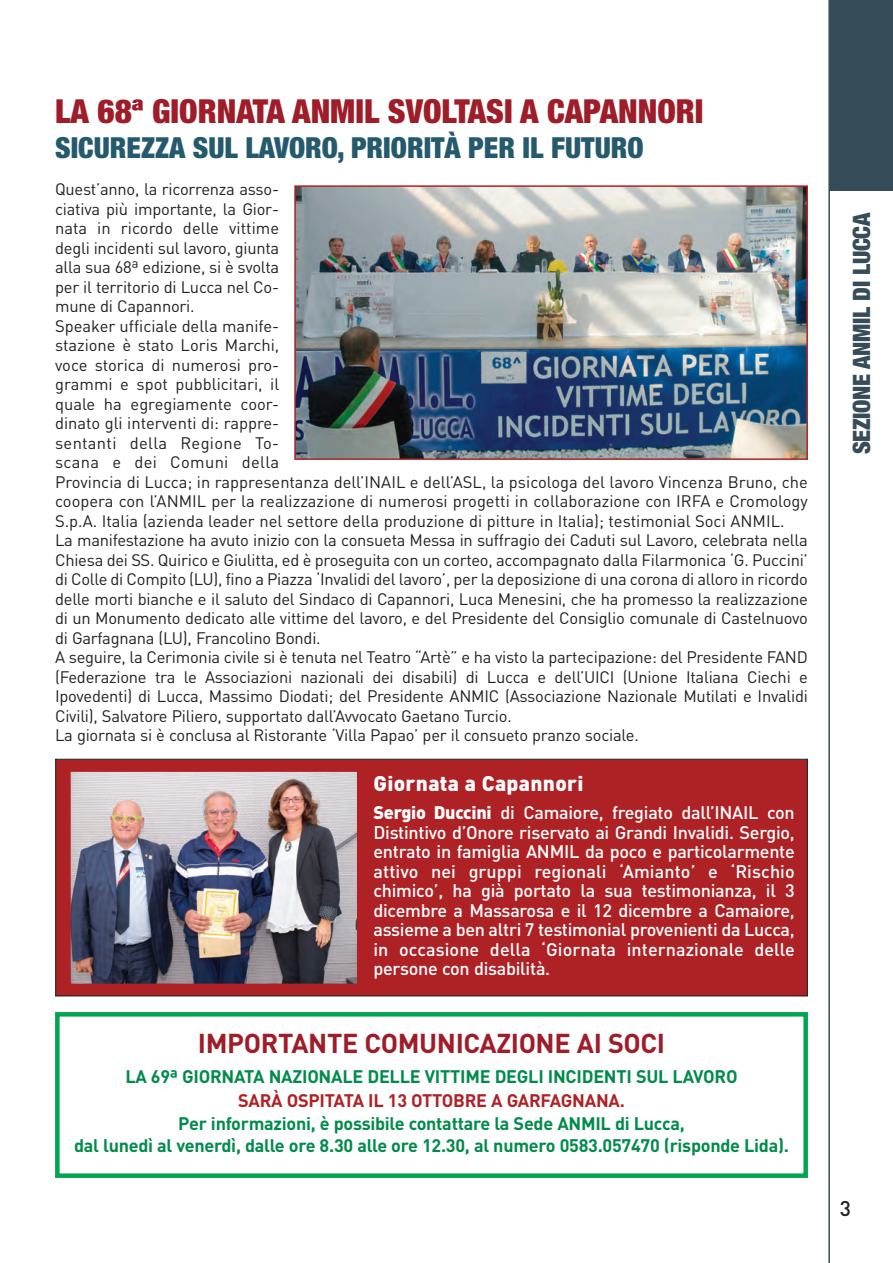
<style>
.page{position:relative;width:893px;height:1263px;background:#fff}
.page>*{position:absolute;margin:0;border:0;box-sizing:border-box;transform-origin:0 0}
.t1{font:900 condensed 33.15px "Helvetica Neue";color:#9f1c29}
.t2{font:900 condensed 29.1px "Helvetica Neue";color:#255a6e}
.t3{font:700 27px "DIN";letter-spacing:-.015em;color:#9f1c29}
.t4{font:900 condensed 24px "Helvetica Neue";letter-spacing:-.01em;color:#364d59}
.t5{font:900 21px "DIN";letter-spacing:.015em;color:#fff}
.t6{font:500 21px "DIN";color:#231f20}
.t7{font:500 18px/19.5px "DIN";color:#fff;text-align:justify}
.t8{font:700 18px "DIN";letter-spacing:-.015em;color:#008b4c}
.t9{font:700 18px "DIN";letter-spacing:-.015em;color:#ae2226}
.t10{font:16.5px/19.5px "DIN";color:#231f20;text-align:justify}
.s1{font-weight:900}
</style>
<div class="page">
<div style="left:829px;top:0;width:64px;height:191px;background:#364d59"></div>
<hr style="left:828px;top:0;width:2px;height:1263px;background:#364d59">
<div style="left:56px;top:760px;width:751px;height:235px;background:#ae2226"></div>
<div style="left:55px;top:759px;width:753px;height:237px;border:1px solid #231f20"></div>
<div style="left:55px;top:1012px;width:753px;height:166px;border:4px solid #00a54f"></div>
<img style="left:297px;top:188px;width:508px;height:269px">
<div style="left:294px;top:185px;width:514px;height:275px;border:2px solid #ae2226"></div>
<img style="left:72px;top:773px;width:283px;height:209px">
<div style="left:69px;top:770px;width:289px;height:215px;border:2px solid #ae2226"></div>
<p class="t1" style="left:55px;top:93px;width:650px">LA 68ª GIORNATA ANMIL SVOLTASI A CAPANNORI</p>
<p class="t2" style="left:55px;top:131px;width:590px">SICUREZZA SUL LAVORO, PRIORITÀ PER IL FUTURO</p>
<p class="t10" style="left:55px;top:181px;width:226px">Quest’anno, la ricorrenza asso - ciativa più importante, la Gior - nata in ricordo delle vittime degli incidenti sul lavoro, giunta alla sua 68ª edizione, si è svolta per il territorio di Lucca nel Co - mu ne di Capannori.</p>
<p class="t10" style="left:55px;top:318px;width:754px;text-align:left">Speaker ufficiale della manife-<br>stazione è stato Loris Marchi,<br>voce storica di numerosi pro -<br>grammi e spot pubblicitari, il<br>quale ha egregiamente coor -<br>dinato gli interventi di: rappre -<br>sentanti della Regione To -<br>scana e dei Comuni della<br>Provincia di Lucca; in rappresentanza dell’INAIL e dell’ASL, la psicologa del lavoro Vincenza Bruno, che coopera con l’ANMIL per la realizzazione di numerosi progetti in collaborazione con IRFA e Cromology S.p.A. Italia (azienda leader nel settore della produzione di pitture in Italia); testimonial Soci ANMIL.</p>
<p class="t10" style="left:55px;top:532px;width:754px">La manifestazione ha avuto inizio con la consueta Messa in suffragio dei Caduti sul Lavoro, celebrata nella Chiesa dei SS. Quirico e Giulitta, ed è proseguita con un corteo, accompagnato dalla Filarmonica ‘G. Puccini’ di Colle di Compito (LU), fino a Piazza ‘Invalidi del lavoro’, per la deposizione di una corona di alloro in ricordo delle morti bianche e il saluto del Sindaco di Capannori, Luca Menesini, che ha promesso la realizzazione di un Monumento dedicato alle vittime del lavoro, e del Presidente del Consiglio comunale di Castelnuovo di Garfagnana (LU), Francolino Bondi.</p>
<p class="t10" style="left:55px;top:649px;width:754px">A seguire, la Cerimonia civile si è tenuta nel Teatro “Artè” e ha visto la partecipazione: del Presidente FAND (Federazione tra le Associazioni nazionali dei disabili) di Lucca e dell’UICI (Unione Italiana Ciechi e Ipovedenti) di Lucca, Massimo Diodati; del Presidente ANMIC (Associazione Nazionale Muti lati e Invalidi Civili), Salvatore Piliero, supportato dall’Avvocato Gaetano Turcio.</p>
<p class="t10" style="left:55px;top:727px;width:585px">La giornata si è conclusa al Ristorante ‘Villa Papao’ per il consueto pranzo sociale.</p>
<p class="t5" style="left:373px;top:776px;width:212px">Giornata a Capannori</p>
<p class="t7" style="left:373px;top:805px;width:423px"><span class="s1">Sergio Duccini</span> di Camaiore, fregiato dall’INAIL con Distintivo d’Onore riservato ai Grandi Invalidi. Sergio, entrato in famiglia ANMIL da poco e particolarmente attivo nei gruppi regionali ‘Amianto’ e ‘Rischio chimico’, ha già portato la sua testimonianza, il 3 dicembre a Massarosa e il 12 dicembre a Camaiore, assieme a ben altri 7 testimonial provenienti da Lucca, in occasione della ‘Giornata inter na zio nale delle persone con disabilità.</p>
<p class="t3" style="left:198px;top:1034px;width:469px">IMPORTANTE COMUNICAZIONE AI SOCI</p>
<p class="t8" style="left:125px;top:1070px;width:614px">LA 69ª GIORNATA NAZIONALE DELLE VITTIME DEGLI INCIDENTI SUL LAVORO</p>
<p class="t9" style="left:238px;top:1094px;width:388px">SARÀ OSPITATA IL 13 OTTOBRE A GARFAGNANA.</p>
<p class="t8" style="left:178px;top:1117px;width:508px">Per informazioni, è possibile contattare la Sede ANMIL di Lucca,</p>
<p class="t8" style="left:74px;top:1139px;width:716px">dal lunedì al venerdì, dalle ore 8.30 alle ore 12.30, al numero 0583.057470 (risponde Lida).</p>
<p class="t4" style="left:848px;top:454px;width:243px;rotate:-90deg">SEZIONE ANMIL DI LUCCA</p>
<p class="t6" style="left:840px;top:1201px;width:13px">3</p>
</div>
